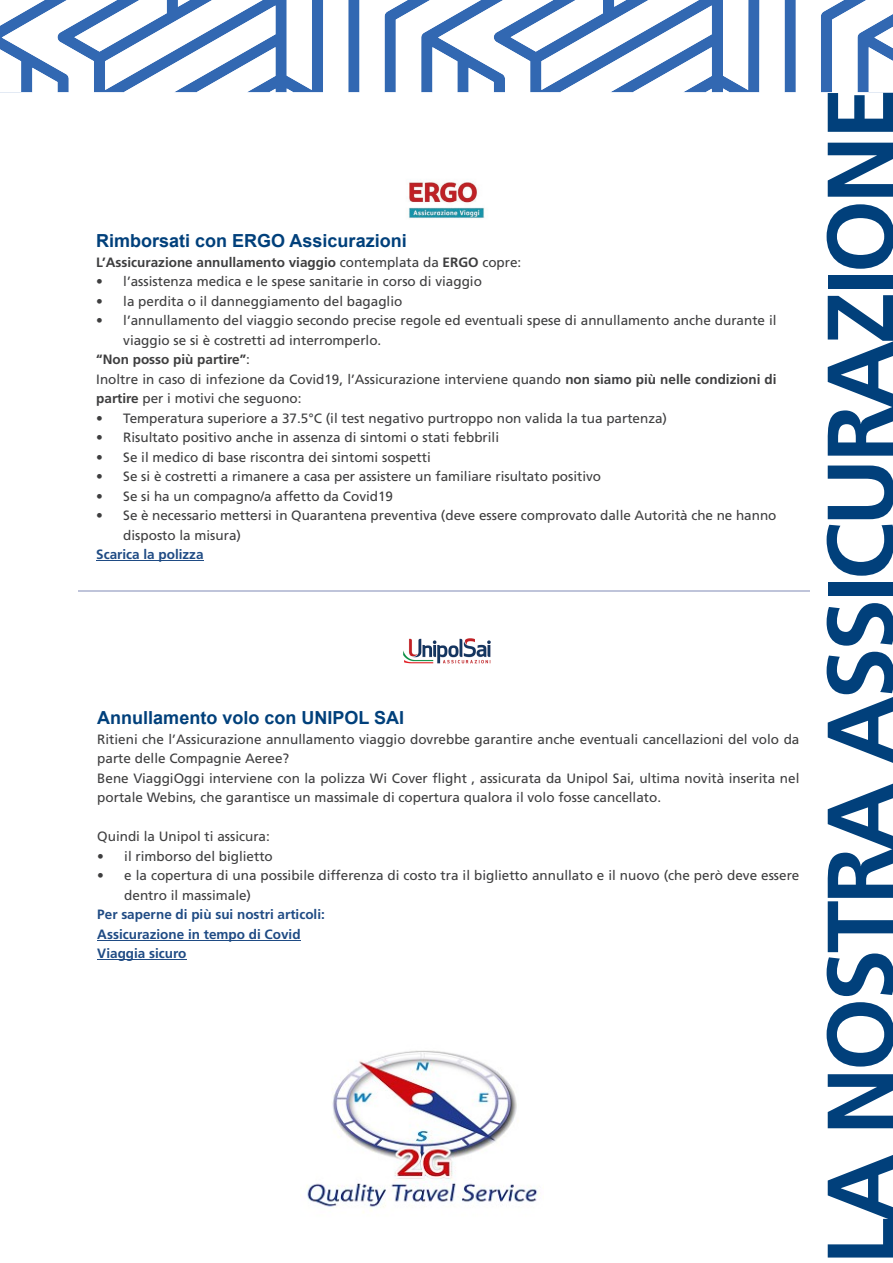
<style>
.page{position:relative;width:893px;height:1263px;background:#fff}
.page>*{position:absolute;margin:0;border:0;box-sizing:border-box;transform-origin:0 0}
.t1{font:700 94.2px "Frutiger";letter-spacing:-.04em;color:#01407b}
.t2{font:700 18px "Arial";color:#01407b}
.t3{font:13.5px/19.5px "Frutiger";color:#3e3e3f}
.t4{font:700 13.5px/19.5px "Frutiger";color:#1f4b84}
.t5{font:700 13.5px "Frutiger";color:#3e3e3f}
.s1{font-weight:400}
.s2{font-weight:700}
</style>
<div class="page">
<hr style="left:96px;top:560px;width:108px;height:1px;background:#1f4b84">
<hr style="left:97px;top:940px;width:204px;height:1px;background:#1f4b84">
<hr style="left:97px;top:959px;width:89px;height:1px;background:#1f4b84">
<img style="left:408px;top:181px;width:77px;height:38px">
<img style="left:403px;top:638px;width:88px;height:26px">
<hr style="left:78px;top:590px;width:731px;height:2px;background:#bfc4da">
<div style="left:275px;top:0;width:521px;height:92px;background:#3268b2"></div>
<div style="left:759px;top:0;width:26px;height:92px;background:#fff"></div>
<svg style="left:723px;top:0;width:25px;height:92px"></svg>
<svg style="left:821px;top:0;width:72px;height:92px"></svg>
<div style="left:323px;top:0;width:25px;height:92px;background:#fff"></div>
<svg style="left:287px;top:0;width:25px;height:92px"></svg>
<svg style="left:359px;top:0;width:353px;height:92px"></svg>
<svg style="left:0;top:0;width:275px;height:92px"></svg>
<img style="left:306px;top:1050px;width:234px;height:163px">
<h2 class="t2" style="left:96px;top:229px;width:312px">Rimborsati con ERGO Assicurazioni</h2>
<p class="t5" style="left:96px;top:254px;width:427px">L’Assicurazione annullamento viaggio <span class="s1">contemplata da</span> ERGO <span class="s1">copre:</span></p>
<p class="t3" style="left:96px;top:272px;width:387px">• l’assistenza medica e le spese sanitarie in corso di viaggio</p>
<p class="t3" style="left:96px;top:291px;width:308px">• la perdita o il danneggiamento del bagaglio</p>
<p class="t3" style="left:96px;top:311px;width:682px">• l’annullamento del viaggio secondo precise regole ed eventuali spese di annullamento anche durante il</p>
<p class="t3" style="left:123px;top:330px;width:260px">viaggio se si è costretti ad interromperlo.</p>
<p class="t5" style="left:96px;top:352px;width:155px">“Non posso più partire”<span class="s1">:</span></p>
<p class="t3" style="left:96px;top:369px;width:682px">Inoltre in caso di infezione da Covid19, l’Assicurazione interviene quando <span class="s2">non siamo più nelle condizioni di</span></p>
<p class="t3" style="left:96px;top:389px;width:207px"><span class="s2">partire</span> per i motivi che seguono:</p>
<p class="t3" style="left:96px;top:408px;width:572px">• Temperatura superiore a 37.5°C (il test negativo purtroppo non valida la tua partenza)</p>
<p class="t3" style="left:96px;top:428px;width:404px">• Risultato positivo anche in assenza di sintomi o stati febbrili</p>
<p class="t3" style="left:96px;top:447px;width:336px">• Se il medico di base riscontra dei sintomi sospetti</p>
<p class="t3" style="left:96px;top:467px;width:506px">• Se si è costretti a rimanere a casa per assistere un familiare risultato positivo</p>
<p class="t3" style="left:96px;top:486px;width:298px">• Se si ha un compagno/a affetto da Covid19</p>
<p class="t3" style="left:123px;top:506px;width:655px;text-indent:-27px">• Se è necessario mettersi in Quarantena preventiva (deve essere comprovato dalle Autorità che ne hanno disposto la misura)</p>
<p class="t4" style="left:96px;top:545px;width:109px">Scarica la polizza</p>
<h2 class="t2" style="left:97px;top:706px;width:308px">Annullamento volo con UNIPOL SAI</h2>
<p class="t3" style="left:97px;top:729px;width:704px">Ritieni che l’Assicurazione annullamento viaggio dovrebbe garantire anche eventuali cancellazioni del volo da parte delle Compagnie Aeree?<br>Bene ViaggiOggi interviene con la polizza Wi Cover flight , assicurata da Unipol Sai, ultima novità inserita nel portale Webins, che garantisce un massimale di copertura qualora il volo fosse cancellato.</p>
<p class="t3" style="left:97px;top:827px;width:174px">Quindi la Unipol ti assicura:</p>
<p class="t3" style="left:97px;top:846px;width:177px">• il rimborso del biglietto</p>
<p class="t3" style="left:124px;top:866px;width:677px;text-indent:-27px">• e la copertura di una possibile differenza di costo tra il biglietto annullato e il nuovo (che però deve essere dentro il massimale)</p>
<p class="t4" style="left:97px;top:905px;width:229px">Per saperne di più sui nostri articoli:<br>Assicurazione in tempo di Covid<br>Viaggia sicuro</p>
<h1 class="t1" style="left:805px;top:1265px;width:1179px;rotate:-90deg">LA NOSTRA ASSICURAZIONE</h1>
</div>
